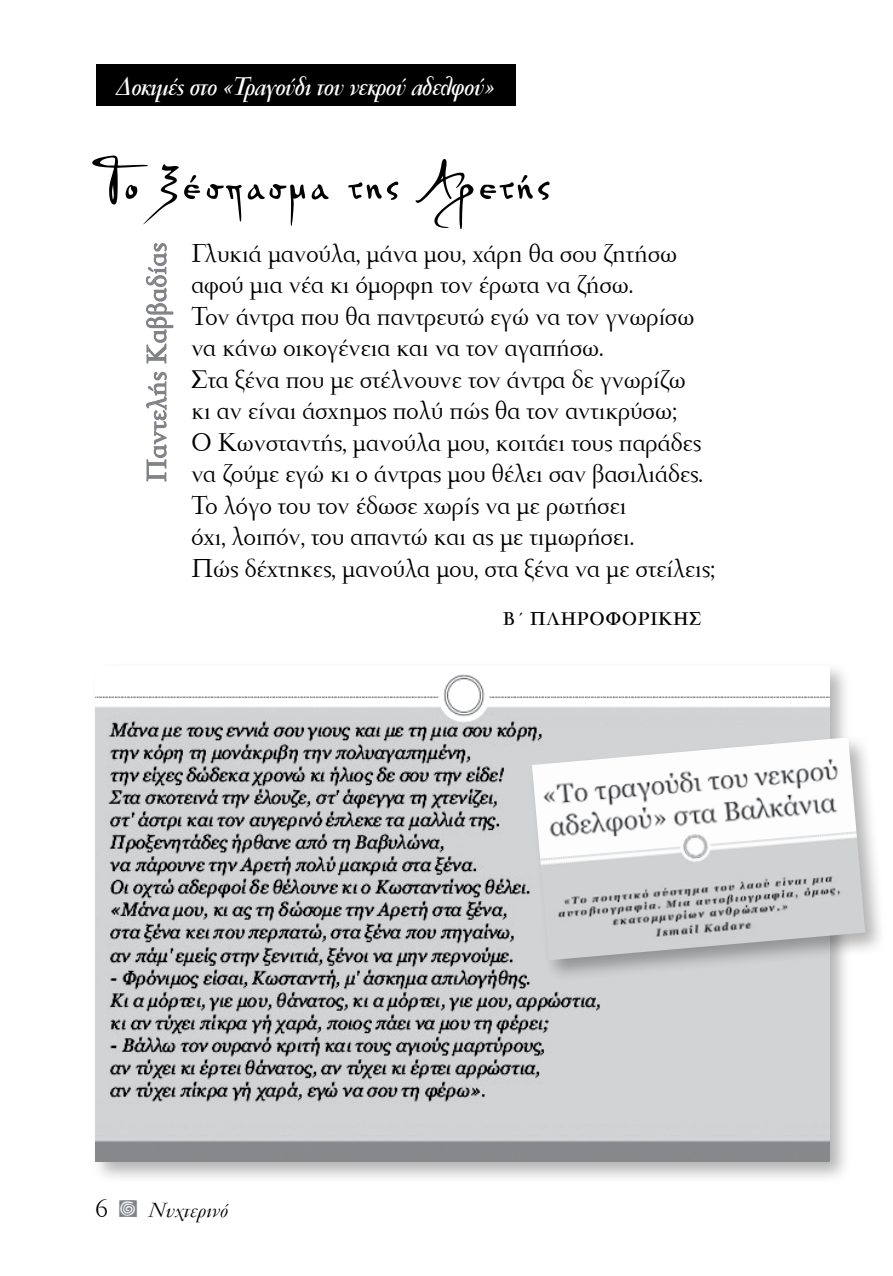
<style>
.page{position:relative;width:893px;height:1276px;background:#fff}
.page>*{position:absolute;margin:0;border:0;box-sizing:border-box;transform-origin:0 0}
.t1{font:67.5px "PF Da Vinci Script";letter-spacing:.05em;color:#000}
.t2{font:29.25px "PF Garamond Classic";letter-spacing:.03em;color:#808285}
.t3{font:28.12px/31.5px "PF Garamond Classic";color:#000}
.t4{font:italic 700 28.12px "PF Garamond Classic";letter-spacing:-.01em;color:#fff;scale:.9 1}
.t5{font:27px "PF Garamond Classic";color:#000}
.t6{font:italic 22.5px "PF Garamond Classic";letter-spacing:.03em;color:#000}
.t7{font:700 20.25px "PF Garamond Classic";letter-spacing:.03em;color:#000}
</style>
<div class="page">
<svg style="left:146px;top:371px;width:21px;height:111px"></svg>
<svg style="left:146px;top:243px;width:28px;height:121px"></svg>
<div style="left:91px;top:661px;width:761px;height:523px;background:#000;opacity:.3"></div>
<img style="left:96px;top:666px;width:733px;height:495px">
<div style="left:527px;top:733px;width:360px;height:249px;background:#000;opacity:.3"></div>
<img style="left:532px;top:737px;width:333px;height:223px">
<div style="left:96px;top:64px;width:419px;height:41px;background:#000"></div>
<p class="t4" style="left:116px;top:72px;width:422px">Δοκιμές στο «Τραγούδι του νεκρού αδελφού»</p>
<h1 class="t1" style="left:96px;top:136px;width:457px">Το ξέσπασμα της Αρετής</h1>
<p class="t3" style="left:191px;top:238px;width:526px">Γλυκιά μανούλα, μάνα μου, χάρη θα σου ζητήσω αφού μια νέα κι όμορφη τον έρωτα να ζήσω.<br>Τον άντρα που θα παντρευτώ εγώ να τον γνωρίσω να κάνω οικογένεια και να τον αγαπήσω.<br>Στα ξένα που με στέλνουνε τον άντρα δε γνωρίζω<br>κι αν είναι άσχημος πολύ πώς θα τον αντικρύσω;<br>Ο Κωνσταντής, μανούλα μου, κοιτάει τους παράδες να ζούμε εγώ κι ο άντρας μου θέλει σαν βασιλιάδες.<br>Το λόγο του τον έδωσε χωρίς να με ρωτήσει<br>όχι, λοιπόν, του απαντώ και ας με τιμωρήσει.<br>Πώς δέχτηκες, μανούλα μου, στα ξένα να με στείλεις;</p>
<p class="t7" style="left:503px;top:608px;width:200px">Β΄ ΠΛhρο φορικησ</p>
<p class="t2" style="left:142px;top:482px;width:240px;rotate:-90deg">Παντελής Καββαδίας</p>
<p class="t5" style="left:96px;top:1194px;width:13px">6</p>
<p class="t6" style="left:149px;top:1198px;width:81px">Nυχτερινό</p>
</div>
